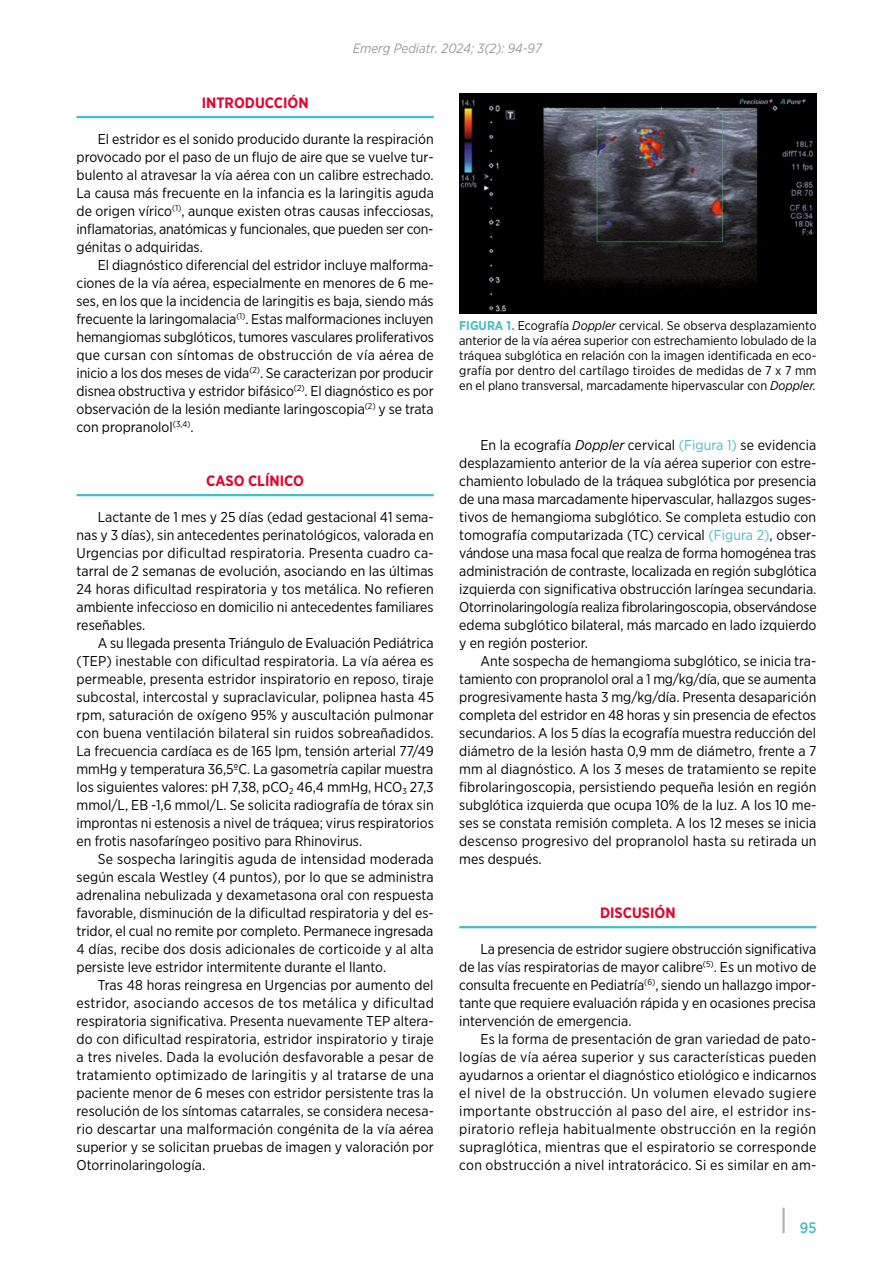
<style>
.page{position:relative;width:893px;height:1263px;background:#fff}
.page>*{position:absolute;margin:0;border:0;box-sizing:border-box;transform-origin:0 0}
.t1{font:700 15px "Gotham Narrow";color:#e4032c}
.t2{font:500 15px "Gotham Narrow";color:#47bcca}
.t3{font:14.25px/18px "Gotham Narrow";color:#000;text-align:justify}
.t4{font:italic 13.5px "Gotham Narrow";color:#9d9d9c}
.t5{font:12.75px/15px "Gotham Narrow";color:#000;text-align:justify}
.s1{font-weight:700;color:#47bcca}
.s2{font-style:italic}
.s3{color:#47bcca}
</style>
<div class="page">
<hr style="left:782px;top:1208px;width:3px;height:25px;background:#b3b2b2">
<hr style="left:77px;top:116px;width:357px;height:2px;background:#47bcca">
<hr style="left:77px;top:494px;width:357px;height:2px;background:#47bcca">
<hr style="left:459px;top:926px;width:357px;height:2px;background:#47bcca">
<img style="left:459px;top:94px;width:357px;height:219px">
<p class="t4" style="left:353px;top:40px;width:191px">Emerg Pediatr. 2024; 3(2): 94-97</p>
<p class="t1" style="left:202px;top:93px;width:108px">INTRODUCCIÓN</p>
<p class="t3" style="left:77px;top:130px;width:359px;text-indent:21px">El estridor es el sonido producido durante la respiración provocado por el paso de un flujo de aire que se vuelve tur&shy;bulento al atravesar la vía aérea con un calibre estrechado.<br>La causa más frecuente en la infancia es la laringitis aguda de origen vírico<sup>(1)</sup>, aunque existen otras causas infecciosas, inflamatorias, anatómicas y funcionales, que pueden ser con&shy;génitas o adquiridas.</p>
<p class="t3" style="left:77px;top:256px;width:359px;text-indent:21px">El diagnóstico diferencial del estridor incluye malforma&shy;ciones de la vía aérea, especialmente en menores de 6 me&shy;ses, en los que la incidencia de laringitis es baja, siendo más frecuente la laringomalacia<sup>(1)</sup>. Estas malformaciones incluyen hemangiomas subglóticos, tumores vasculares proliferativos que cursan con síntomas de obstrucción de vía aérea de inicio a los dos meses de vida<sup>(2)</sup>. Se caracterizan por producir disnea obstructiva y estridor bifásico<sup>(2)</sup>. El diagnóstico es por observación de la lesión mediante laringoscopia<sup>(2)</sup> y se trata con propranolol<sup>(3,4)</sup>.</p>
<p class="t1" style="left:206px;top:471px;width:99px">CASO CLÍNICO</p>
<p class="t3" style="left:77px;top:508px;width:359px;text-indent:21px">Lactante de 1 mes y 25 días (edad gestacional 41 sema&shy;nas y 3 días), sin antecedentes perinatológicos, valorada en Urgencias por dificultad respiratoria. Presenta cuadro ca&shy;tarral de 2 semanas de evolución, asociando en las últimas 24 horas dificultad respiratoria y tos metálica. No refieren ambiente infeccioso en domicilio ni antecedentes familiares reseñables.</p>
<p class="t3" style="left:77px;top:634px;width:359px;text-indent:21px">A su llegada presenta Triángulo de Evaluación Pediátrica (TEP) inestable con dificultad respiratoria. La vía aérea es permeable, presenta estridor inspiratorio en reposo, tiraje subcostal, intercostal y supraclavicular, polipnea hasta 45 rpm, saturación de oxígeno 95% y auscultación pulmonar con buena ventilación bilateral sin ruidos sobreañadidos.<br>La frecuencia cardíaca es de 165 lpm, tensión arterial 77/49 mmHg y temperatura 36,5ºC. La gasometría capilar muestra los siguientes valores: pH 7,38, pCO<sub>2</sub> 46,4 mmHg, HCO<sub>3</sub> 27,3 mmol/L, EB -1,6 mmol/L. Se solicita radiografía de tórax sin improntas ni estenosis a nivel de tráquea; virus respiratorios en frotis nasofaríngeo positivo para Rhinovirus.</p>
<p class="t3" style="left:77px;top:850px;width:359px;text-indent:21px">Se sospecha laringitis aguda de intensidad moderada según escala Westley (4 puntos), por lo que se administra adrenalina nebulizada y dexametasona oral con respuesta favorable, disminución de la dificultad respiratoria y del es&shy;tridor, el cual no remite por completo. Permanece ingresada 4 días, recibe dos dosis adicionales de corticoide y al alta persiste leve estridor intermitente durante el llanto.</p>
<p class="t3" style="left:77px;top:976px;width:359px;text-indent:21px">Tras 48 horas reingresa en Urgencias por aumento del estridor, asociando accesos de tos metálica y dificultad respiratoria significativa. Presenta nuevamente TEP altera&shy;do con dificultad respiratoria, estridor inspiratorio y tiraje a tres niveles. Dada la evolución desfavorable a pesar de tratamiento optimizado de laringitis y al tratarse de una paciente menor de 6 meses con estridor persistente tras la resolución de los síntomas catarrales, se considera necesa&shy;rio descartar una malformación congénita de la vía aérea superior y se solicitan pruebas de imagen y valoración por Otorrinolaringología.</p>
<p class="t5" style="left:459px;top:318px;width:359px"><span class="s1">FIGURA 1.</span> Ecografía <span class="s2">Doppler</span> cervical. Se observa desplazamiento anterior de la vía aérea superior con estrechamiento lobulado de la tráquea subglótica en relación con la imagen identificada en eco&shy;grafía por dentro del cartílago tiroides de medidas de 7 x 7 mm en el plano transversal, marcadamente hipervascular con <span class="s2">Doppler.</span></p>
<p class="t3" style="left:459px;top:436px;width:359px;text-indent:21px">En la ecografía <span class="s2">Doppler</span> cervical <span class="s3">(Figura 1)</span> se evidencia desplazamiento anterior de la vía aérea superior con estre&shy;chamiento lobulado de la tráquea subglótica por presencia de una masa marcadamente hipervascular, hallazgos suges&shy;tivos de hemangioma subglótico. Se completa estudio con tomografía computarizada (TC) cervical <span class="s3">(Figura 2)</span>, obser&shy;vándose una masa focal que realza de forma homogénea tras administración de contraste, localizada en región subglótica izquierda con significativa obstrucción laríngea secundaria.<br>Otorrinolaringología realiza fibrolaringoscopia, observándose edema subglótico bilateral, más marcado en lado izquierdo y en región posterior.</p>
<p class="t3" style="left:459px;top:652px;width:359px;text-indent:21px">Ante sospecha de hemangioma subglótico, se inicia tra&shy;tamiento con propranolol oral a 1 mg/kg/día, que se aumenta progresivamente hasta 3 mg/kg/día. Presenta desaparición completa del estridor en 48 horas y sin presencia de efectos secundarios. A los 5 días la ecografía muestra reducción del diámetro de la lesión hasta 0,9 mm de diámetro, frente a 7 mm al diagnóstico. A los 3 meses de tratamiento se repite fibrolaringoscopia, persistiendo pequeña lesión en región subglótica izquierda que ocupa 10% de la luz. A los 10 me&shy;ses se constata remisión completa. A los 12 meses se inicia descenso progresivo del propranolol hasta su retirada un mes después.</p>
<p class="t1" style="left:600px;top:903px;width:77px">DISCUSIÓN</p>
<p class="t3" style="left:459px;top:940px;width:359px;text-indent:21px">La presencia de estridor sugiere obstrucción significativa de las vías respiratorias de mayor calibre<sup>(5)</sup>. Es un motivo de consulta frecuente en Pediatría<sup>(6)</sup>, siendo un hallazgo impor&shy;tante que requiere evaluación rápida y en ocasiones precisa intervención de emergencia.</p>
<p class="t3" style="left:459px;top:1030px;width:359px;text-indent:21px">Es la forma de presentación de gran variedad de pato&shy;logías de vía aérea superior y sus características pueden ayudarnos a orientar el diagnóstico etiológico e indicarnos el nivel de la obstrucción. Un volumen elevado sugiere importante obstrucción al paso del aire, el estridor ins&shy;piratorio refleja habitualmente obstrucción en la región supraglótica, mientras que el espiratorio se corresponde con obstrucción a nivel intratorácico. Si es similar en am-</p>
<p class="t2" style="left:800px;top:1218px;width:18px">95</p>
</div>
